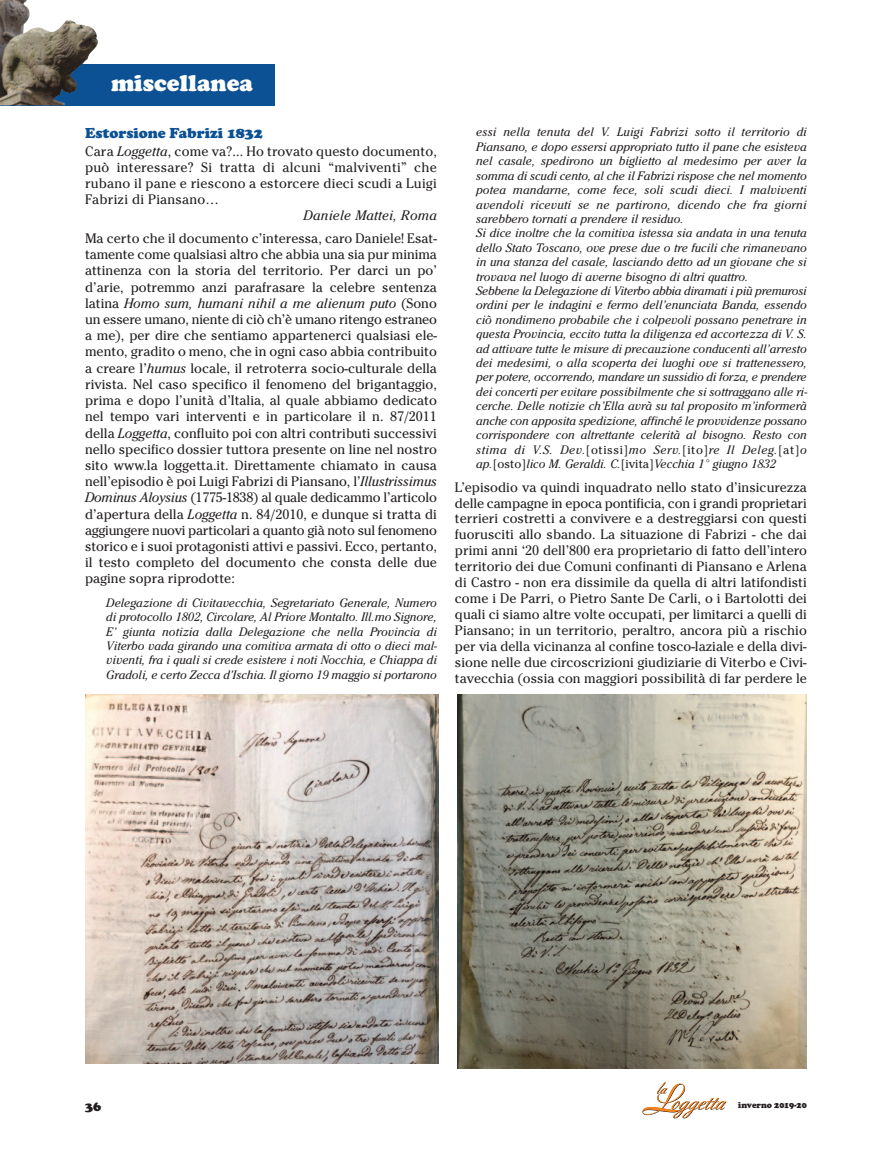
<style>
.page{position:relative;width:893px;height:1149px;background:#fff}
.page>*{position:absolute;margin:0;border:0;box-sizing:border-box;transform-origin:0 0}
.t1{font:900 24px "Cooper";color:#fff}
.t2{font:900 15px "Cooper";color:#0b5193}
.t3{font:13.5px/16.2px "Cheltenham S Si";color:#231f20;text-align:justify}
.t4{font:italic 13.5px "Cheltenham S Si";letter-spacing:.015em;color:#231f20}
.t5{font:900 13.5px "Cooper";color:#231f20}
.t6{font:italic 12px/14.4px "Cheltenham S Si";color:#231f20;text-align:justify}
.t7{font:900 9px "Cooper";color:#231f20;scale:.95 1}
.s1{font-style:italic}
.s2{font-style:normal}
</style>
<div class="page">
<div style="left:0;top:64px;width:274px;height:42px;background:#0b5193"></div>
<img style="left:0;top:0;width:98px;height:105px">
<svg style="left:642px;top:1082px;width:84px;height:35px"></svg>
<img style="left:457px;top:694px;width:350px;height:374px">
<img style="left:85px;top:694px;width:353px;height:369px">
<p class="t1" style="left:111px;top:74px;width:144px">miscellanea</p>
<p class="t2" style="left:85px;top:127px;width:179px">Estorsione Fabrizi 1832</p>
<p class="t3" style="left:85px;top:144px;width:353px">Cara <span class="s1">Loggetta</span>, come va?... Ho trovato questo documento, può interessare? Si tratta di alcuni “malviventi” che rubano il pane e riescono a estorcere dieci scudi a Luigi Fabrizi di Piansano…</p>
<p class="t4" style="left:303px;top:211px;width:135px">Daniele Mattei, Roma</p>
<p class="t3" style="left:85px;top:231px;width:353px">Ma certo che il documento c’interessa, caro Daniele! Esat&shy;tamente come qualsiasi altro che abbia una sia pur minima attinenza con la storia del territorio. Per darci un po’ d’arie, potremmo anzi parafrasare la celebre sentenza latina <span class="s1">Homo sum, humani nihil a me alienum puto</span> (Sono un essere umano, niente di ciò ch’è umano ritengo estraneo a me), per dire che sentiamo appartenerci qualsiasi ele&shy;mento, gradito o meno, che in ogni caso abbia contribuito a creare l’<span class="s1">humus</span> locale, il retroterra socio-culturale della rivista. Nel caso specifico il fenomeno del brigantaggio, prima e dopo l’unità d’Italia, al quale abbiamo dedicato nel tempo vari interventi e in particolare il n. 87/2011 della <span class="s1">Loggetta</span>, confluito poi con altri contributi successivi nello specifico dossier tuttora presente on line nel nostro sito www.la loggetta.it. Direttamente chiamato in causa nell’episodio è poi Luigi Fabrizi di Piansano, l’<span class="s1">Illustrissimus Dominus Aloysius</span> (1775-1838) al quale dedicammo l’articolo d’apertura della <span class="s1">Loggetta</span> n. 84/2010, e dunque si tratta di aggiungere nuovi particolari a quanto già noto sul fenomeno storico e i suoi protagonisti attivi e passivi. Ecco, pertanto, il testo completo del documento che consta delle due pagine sopra riprodotte:</p>
<p class="t6" style="left:106px;top:596px;width:332px">Delegazione di Civitavecchia, Segretariato Generale, Numero di protocollo 1802, Circolare, Al Priore Montalto. Ill.mo Signore, E’ giunta notizia dalla Delegazione che nella Provincia di Viterbo vada girando una comitiva armata di otto o dieci mal&shy;viventi, fra i quali si crede esistere i noti Nocchia, e Chiappa di Gradoli, e certo Zecca d’Ischia. Il giorno 19 maggio si portarono</p>
<p class="t6" style="left:476px;top:126px;width:332px">essi nella tenuta del V. Luigi Fabrizi sotto il territorio di Piansano, e dopo essersi appropriato tutto il pane che esisteva nel casale, spedirono un biglietto al medesimo per aver la somma di scudi cento, al che il Fabrizi rispose che nel momento potea mandarne, come fece, soli scudi dieci. I malviventi avendoli ricevuti se ne partirono, dicendo che fra giorni sarebbero tornati a prendere il residuo.</p>
<p class="t6" style="left:476px;top:227px;width:332px">Si dice inoltre che la comitiva istessa sia andata in una tenuta dello Stato Toscano, ove prese due o tre fucili che rimanevano in una stanza del casale, lasciando detto ad un giovane che si trovava nel luogo di averne bisogno di altri quattro.</p>
<p class="t6" style="left:476px;top:285px;width:333px">Sebbene la Delegazione di Viterbo abbia diramati i più premurosi ordini per le indagini e fermo dell’enunciata Banda, essendo ciò nondimeno probabile che i colpevoli possano penetrare in questa Provincia, eccito tutta la diligenza ed accortezza di V. S. ad attivare tutte le misure di precauzione conducenti all’arresto dei medesimi, o alla scoperta dei luoghi ove si trattenessero, per potere, occorrendo, mandare un sussidio di forza, e prendere dei concerti per evitare possibilmente che si sottraggano alle ri&shy;cerche. Delle notizie ch’Ella avrà su tal proposito m’informerà anche con apposita spedizione, affinché le provvidenze possano corrispondere con altrettante celerità al bisogno. Resto con stima di V.S. Dev.<span class="s2">[otissi]</span>mo Serv.<span class="s2">[ito]</span>re Il Deleg.<span class="s2">[at]</span>o ap.<span class="s2">[osto]</span>lico M. Geraldi. C.<span class="s2">[ivita]</span>Vecchia 1° giugno 1832</p>
<p class="t3" style="left:455px;top:480px;width:353px">L’episodio va quindi inquadrato nello stato d’insicurezza delle campagne in epoca pontificia, con i grandi proprietari terrieri costretti a convivere e a destreggiarsi con questi fuorusciti allo sbando. La situazione di Fabrizi - che dai primi anni ‘20 dell’800 era proprietario di fatto dell’intero territorio dei due Comuni confinanti di Piansano e Arlena di Castro - non era dissimile da quella di altri latifondisti come i De Parri, o Pietro Sante De Carli, o i Bartolotti dei quali ci siamo altre volte occupati, per limitarci a quelli di Piansano; in un territorio, peraltro, ancora più a rischio per via della vicinanza al confine tosco-laziale e della divi&shy;sione nelle due circoscrizioni giudiziarie di Viterbo e Civi&shy;tavecchia (ossia con maggiori possibilità di far perdere le</p>
<p class="t5" style="left:85px;top:1101px;width:18px">36</p>
<p class="t7" style="left:738px;top:1101px;width:74px">inverno 2019-20</p>
</div>
